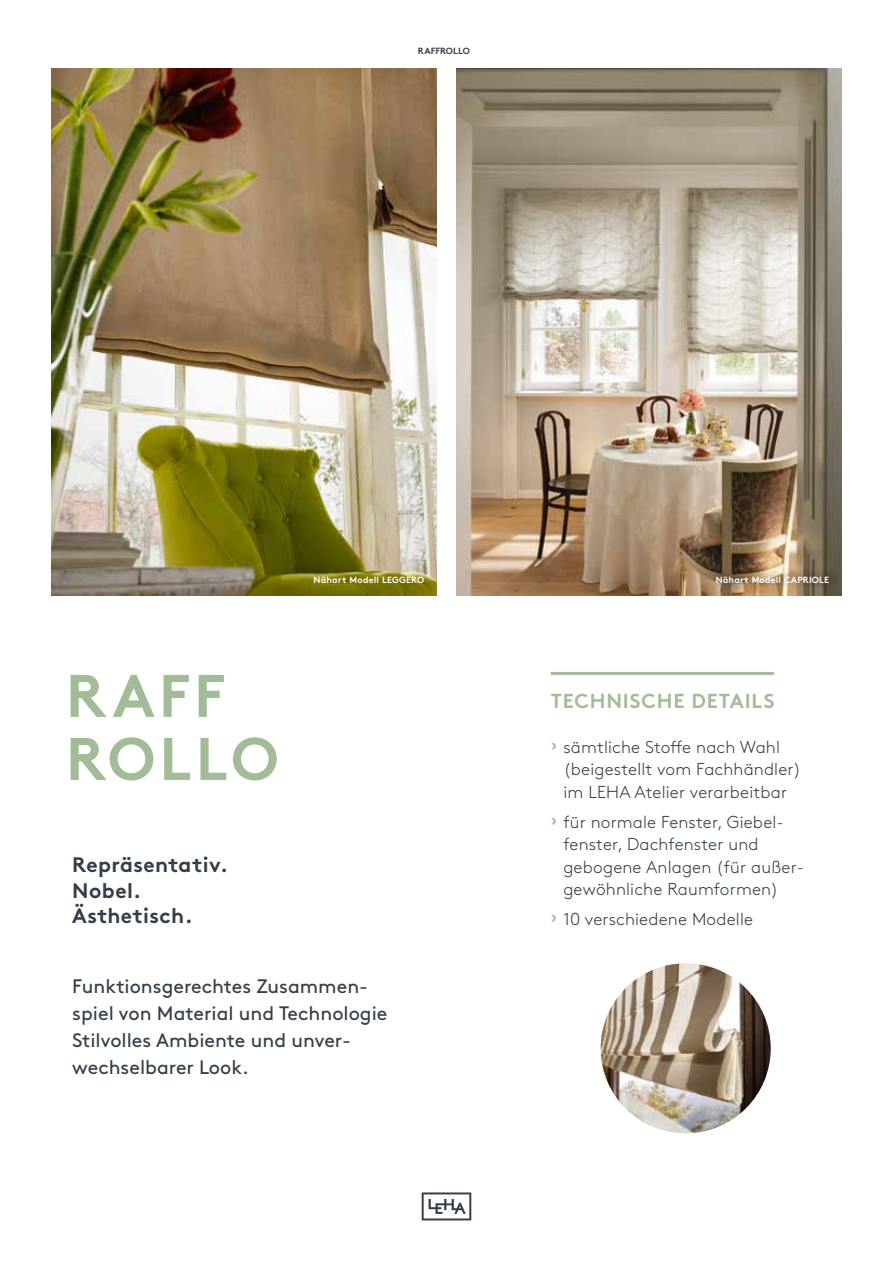
<style>
.page{position:relative;width:893px;height:1263px;background:#fff}
.page>*{position:absolute;margin:0;border:0;box-sizing:border-box;transform-origin:0 0}
.t1{font:700 60px/63px "Brown Pro";letter-spacing:.07em;color:#a3bc98}
.t2{font:700 21px/25.5px "Brown Pro";letter-spacing:.02em;color:#333e48}
.t3{font:700 20.25px "Brown Pro";letter-spacing:.04em;color:#a3bc98}
.t4{font:19.5px/27px "Brown Pro";color:#333e48}
.t5{font:300 17.25px/22.5px "Brown Pro";letter-spacing:.01em;color:#333e48}
.t6{font:700 9px "Brown Pro";letter-spacing:.02em;color:#fff}
.t7{font:700 9px "Brown Pro";letter-spacing:.01em;color:#333e48}
.s1{font-weight:700;color:#a3bc98}
</style>
<div class="page">
<img style="left:456px;top:68px;width:386px;height:527px">
<img style="left:51px;top:68px;width:386px;height:527px">
<img style="left:601px;top:963px;width:170px;height:170px;border-radius:85px">
<svg style="left:422px;top:1192px;width:49px;height:28px"></svg>
<hr style="left:551px;top:672px;width:223px;height:3px;background:#a3bc98">
<div style="left:712px;top:567px;width:129px;height:25px;background:#000;opacity:.75"></div>
<p class="t7" style="left:418px;top:43px;width:54px">RAFFROLLO</p>
<h1 class="t1" style="left:66px;top:658px;width:214px">RAFF<br>ROLLO</h1>
<p class="t2" style="left:72px;top:850px;width:157px">Repräsentativ.<br>Nobel.<br>Ästhetisch.</p>
<p class="t6" style="left:314px;top:572px;width:112px">Nähart Modell LEGGERO</p>
<p class="t6" style="left:716px;top:572px;width:115px">Nähart Modell CAPRIOLE</p>
<p class="t3" style="left:551px;top:684px;width:225px">TECHNISCHE DETAILS</p>
<p class="t5" style="left:563px;top:734px;width:239px;text-indent:-13px"><span class="s1">›</span> sämtliche Stoffe nach Wahl (beigestellt vom Fachhändler) im LEHA Atelier verarbeitbar</p>
<p class="t5" style="left:563px;top:809px;width:242px;text-indent:-13px"><span class="s1">›</span> für normale Fenster, Giebel&shy;fenster, Dachfenster und gebogene Anlagen (für außer&shy;gewöhnliche Raumformen)</p>
<p class="t5" style="left:551px;top:906px;width:204px"><span class="s1">›</span> 10 verschiedene Modelle</p>
<p class="t4" style="left:72px;top:971px;width:317px">Funktionsgerechtes Zusammen&shy;spiel von Material und Technologie<br>Stilvolles Ambiente und unver&shy;wechselbarer Look.</p>
</div>
